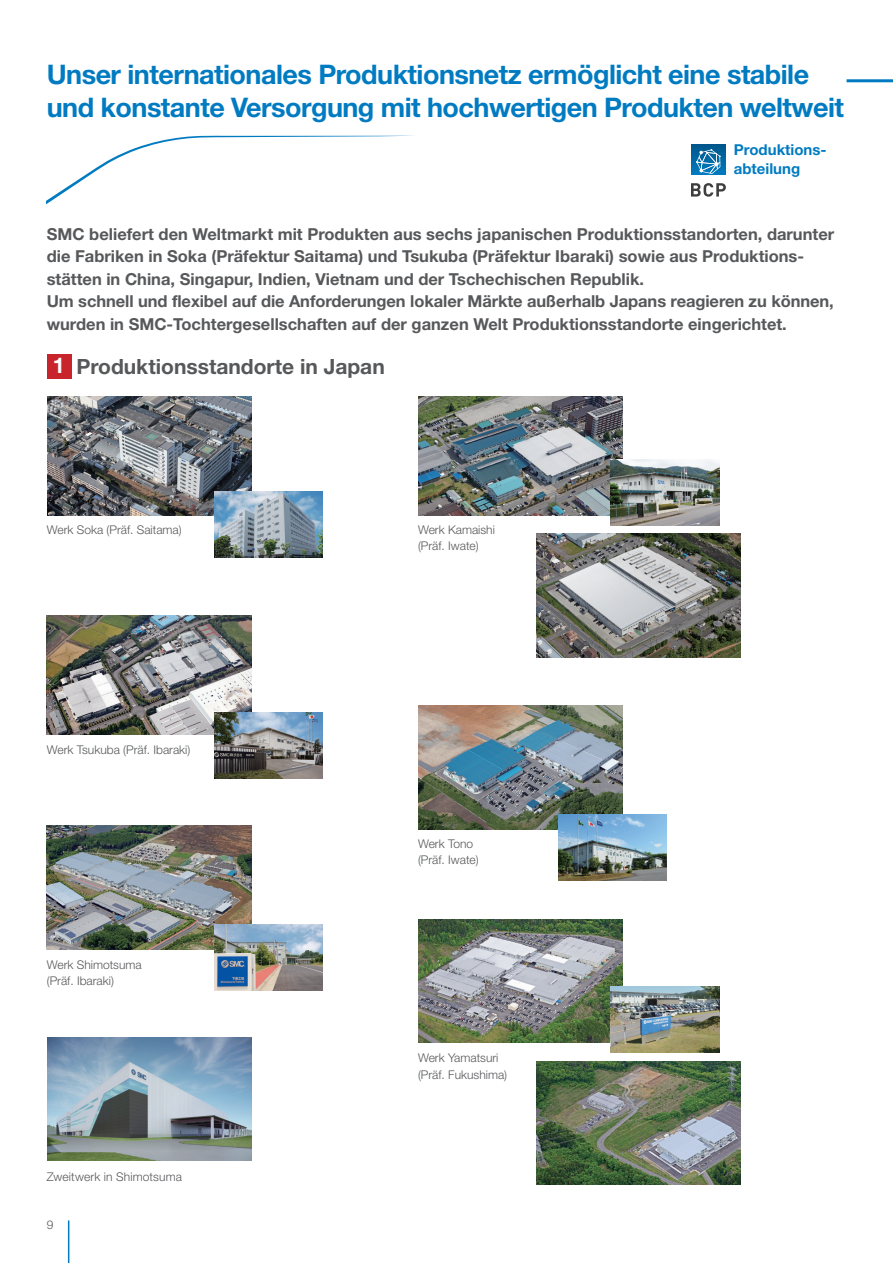
<style>
.page{position:relative;width:893px;height:1263px;background:#fff}
.page>*{position:absolute;margin:0;border:0;box-sizing:border-box;transform-origin:0 0}
.t1{font:700 27px/33px "Helvetica Neue LT Std";letter-spacing:-.02em;color:#007bc2}
.t2{font:700 21px "Helvetica Neue LT Std";color:#57585a}
.t3{font:700 16.5px/22.5px "Helvetica Neue LT Std";color:#57585a}
.t4{font:700 15px/19.5px "Helvetica Neue LT Std";color:#007bc2}
.t5{font:300 12px/16.5px "Helvetica Neue LT Std";color:#57585a}
.s1{font-size:21.75px;color:#fff}
</style>
<div class="page">
<hr style="left:68px;top:1220px;width:1px;height:43px;background:#007bc2">
<img style="left:47px;top:826px;width:204px;height:123px">
<img style="left:418px;top:706px;width:204px;height:123px">
<img style="left:558px;top:815px;width:109px;height:66px">
<img style="left:418px;top:397px;width:204px;height:119px">
<img style="left:47px;top:615px;width:204px;height:120px">
<img style="left:47px;top:397px;width:204px;height:119px">
<img style="left:214px;top:924px;width:109px;height:66px">
<img style="left:214px;top:712px;width:109px;height:66px">
<img style="left:214px;top:491px;width:109px;height:66px">
<img style="left:536px;top:534px;width:205px;height:123px">
<img style="left:611px;top:459px;width:108px;height:66px">
<img style="left:418px;top:919px;width:204px;height:124px">
<img style="left:536px;top:1061px;width:205px;height:124px">
<img style="left:611px;top:986px;width:108px;height:66px">
<div style="left:47px;top:354px;width:25px;height:25px;background:#c8242b"></div>
<img style="left:47px;top:1037px;width:205px;height:124px">
<hr style="left:846px;top:79px;width:47px;height:3px;background:#007bc2">
<svg style="left:47px;top:135px;width:367px;height:69px"></svg>
<div style="left:691px;top:144px;width:35px;height:30px;background:linear-gradient(to bottom,#00568a,#0078bc)"></div>
<svg style="left:696px;top:149px;width:25px;height:25px"></svg>
<svg style="left:691px;top:183px;width:35px;height:14px"></svg>
<h1 class="t1" style="left:47px;top:57px;width:799px">Unser internationales Produktionsnetz ermöglicht eine stabile und konstante Versorgung mit hochwertigen Produkten weltweit</h1>
<p class="t4" style="left:734px;top:139px;width:94px">Produktions&shy;abteilung</p>
<p class="t3" style="left:47px;top:222px;width:789px">SMC beliefert den Weltmarkt mit Produkten aus sechs japanischen Produktionsstandorten, darunter die Fabriken in Soka (Präfektur Saitama) und Tsukuba (Präfektur Ibaraki) sowie aus Produktions&shy;stätten in China, Singapur, Indien, Vietnam und der Tschechischen Republik.<br>Um schnell und flexibel auf die Anforderungen lokaler Märkte außerhalb Japans reagieren zu können, wurden in SMC-Tochtergesellschaften auf der ganzen Welt Produktionsstandorte eingerichtet.</p>
<p class="t2" style="left:53px;top:353px;width:333px"><span class="s1">1</span> Produktionsstandorte in Japan</p>
<p class="t5" style="left:47px;top:521px;width:136px">Werk Soka (Präf. Saitama)</p>
<p class="t5" style="left:418px;top:521px;width:78px">Werk Kamaishi (Präf. Iwate)</p>
<p class="t5" style="left:47px;top:742px;width:145px">Werk Tsukuba (Präf. Ibaraki)</p>
<p class="t5" style="left:47px;top:956px;width:96px">Werk Shimotsuma (Präf. Ibaraki)</p>
<p class="t5" style="left:47px;top:1168px;width:137px">Zweitwerk in Shimotsuma</p>
<p class="t5" style="left:47px;top:1216px;width:8px">9</p>
<p class="t5" style="left:418px;top:835px;width:62px">Werk Tono (Präf. Iwate)</p>
<p class="t5" style="left:418px;top:1049px;width:91px">Werk Yamatsuri (Präf. Fukushima)</p>
</div>
